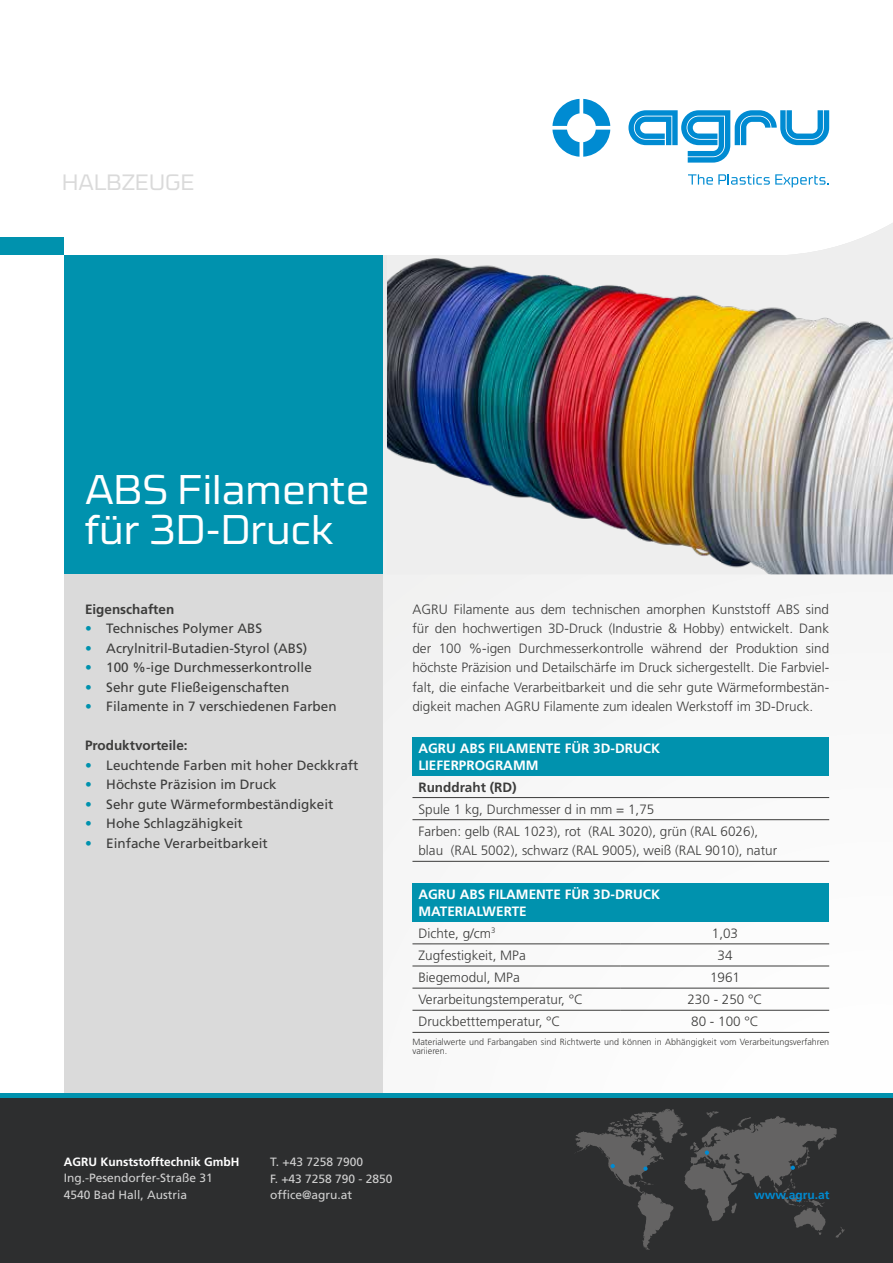
<style>
.page{position:relative;width:893px;height:1263px;background:#fff}
.page>*{position:absolute;margin:0;border:0;box-sizing:border-box;transform-origin:0 0}
.t1{font:300 42px/40.5px "Cube Pro";color:#fff}
.t2{font:300 22.5px "Cube Pro";letter-spacing:.01em;color:#dadada}
.t3{font:300 13.5px/19.5px "Frutiger LT Std";color:#3c3c3b;text-align:justify}
.t4{font:13.5px "Frutiger LT Std";color:#3c3c3b}
.t5{font:700 13.5px/16.5px "Frutiger LT Std";color:#fff}
.t6{font:700 13.5px "Frutiger LT Std";color:#3c3c3b}
.t7{font:12px/16.5px "Frutiger LT Std";color:#d0d0d0}
.t8{font:700 12px "Frutiger LT Std";color:#fff}
.t9{font:700 12px "Frutiger LT Std";color:#008bd2}
.t10{font:300 9px/9px "Frutiger LT Std";color:#3c3c3b}
.s1{color:#0092ae}
</style>
<div class="page">
<svg style="left:383px;top:255px;width:510px;height:778px"></svg>
<div style="left:64px;top:255px;width:319px;height:319px;background:#0092ae"></div>
<div style="left:64px;top:574px;width:319px;height:519px;background:#dadada"></div>
<div style="left:0;top:1097px;width:893px;height:166px;background:#2d2e2f"></div>
<hr style="left:0;top:1093px;width:893px;height:4px;background:#0092ae">
<div style="left:0;top:237px;width:64px;height:18px;background:#0092ae"></div>
<svg style="left:575px;top:1109px;width:270px;height:141px"></svg>
<img style="left:387px;top:223px;width:506px;height:351px">
<svg style="left:552px;top:99px;width:58px;height:58px"></svg>
<svg style="left:628px;top:110px;width:201px;height:53px"></svg>
<svg style="left:688px;top:174px;width:141px;height:13px"></svg>
<div style="left:412px;top:737px;width:417px;height:39px;background:#0092ae"></div>
<hr style="left:412px;top:797px;width:417px;height:1px;background:#3c3c3b">
<hr style="left:412px;top:819px;width:417px;height:1px;background:#3c3c3b">
<hr style="left:412px;top:861px;width:417px;height:1px;background:#3c3c3b">
<div style="left:412px;top:883px;width:417px;height:39px;background:#0092ae"></div>
<hr style="left:621px;top:943px;width:208px;height:1px;background:#3c3c3b">
<hr style="left:621px;top:966px;width:208px;height:1px;background:#3c3c3b">
<hr style="left:621px;top:988px;width:208px;height:1px;background:#3c3c3b">
<hr style="left:621px;top:1010px;width:208px;height:1px;background:#3c3c3b">
<hr style="left:621px;top:1032px;width:208px;height:1px;background:#3c3c3b">
<hr style="left:412px;top:943px;width:209px;height:1px;background:#3c3c3b">
<hr style="left:412px;top:966px;width:209px;height:1px;background:#3c3c3b">
<hr style="left:412px;top:988px;width:209px;height:1px;background:#3c3c3b">
<hr style="left:412px;top:1010px;width:209px;height:1px;background:#3c3c3b">
<hr style="left:412px;top:1032px;width:209px;height:1px;background:#3c3c3b">
<h2 class="t2" style="left:62px;top:170px;width:134px">HALBZEUGE</h2>
<h1 class="t1" style="left:85px;top:469px;width:286px">ABS Filamente für 3D-Druck</h1>
<p class="t6" style="left:85px;top:601px;width:91px">Eigenschaften</p>
<p class="t4" style="left:85px;top:621px;width:179px"><span class="s1">•</span> Technisches Polymer ABS</p>
<p class="t4" style="left:85px;top:640px;width:224px"><span class="s1">•</span> Acrylnitril-Butadien-Styrol (ABS)</p>
<p class="t4" style="left:85px;top:660px;width:228px"><span class="s1">•</span> 100 %-ige Durchmesserkontrolle</p>
<p class="t4" style="left:85px;top:679px;width:206px"><span class="s1">•</span> Sehr gute Fließeigenschaften</p>
<p class="t4" style="left:85px;top:699px;width:253px"><span class="s1">•</span> Filamente in 7 verschiedenen Farben</p>
<p class="t6" style="left:85px;top:738px;width:104px">Produktvorteile:</p>
<p class="t4" style="left:85px;top:757px;width:275px"><span class="s1">•</span> Leuchtende Farben mit hoher Deckkraft</p>
<p class="t4" style="left:85px;top:777px;width:193px"><span class="s1">•</span> Höchste Präzision im Druck</p>
<p class="t4" style="left:85px;top:796px;width:250px"><span class="s1">•</span> Sehr gute Wärmeformbeständigkeit</p>
<p class="t4" style="left:85px;top:816px;width:159px"><span class="s1">•</span> Hohe Schlagzähigkeit</p>
<p class="t4" style="left:85px;top:835px;width:184px"><span class="s1">•</span> Einfache Verarbeitbarkeit</p>
<p class="t3" style="left:412px;top:600px;width:418px">AGRU Filamente aus dem technischen amorphen Kunststoff ABS sind für den hochwertigen 3D-Druck (Industrie &amp; Hobby) entwickelt. Dank der 100 %-igen Durchmesserkontrolle während der Produktion sind höchste Präzision und Detailschärfe im Druck sichergestellt. Die Farbviel&shy;falt, die einfache Verarbeitbarkeit und die sehr gute Wärmeformbestän&shy;digkeit machen AGRU Filamente zum idealen Werkstoff im 3D-Druck.</p>
<p class="t5" style="left:418px;top:740px;width:243px">AGRU ABS FILAMENTE FÜR 3D-DRUCK<br>LIEFERPROGRAMM</p>
<p class="t6" style="left:418px;top:779px;width:100px">Runddraht (RD)</p>
<p class="t3" style="left:418px;top:798px;width:341px;line-height:22.2px">Spule 1 kg, Durchmesser d in mm = 1,75<br>Farben: gelb (RAL 1023), rot (RAL 3020), grün (RAL 6026),</p>
<p class="t3" style="left:418px;top:841px;width:360px">blau (RAL 5002), schwarz (RAL 9005), weiß (RAL 9010), natur</p>
<p class="t5" style="left:418px;top:886px;width:243px">AGRU ABS FILAMENTE FÜR 3D-DRUCK<br>MATERIALWERTE</p>
<p class="t3" style="left:418px;top:924px;width:79px">Dichte, g/cm<sup>3</sup></p>
<p class="t3" style="left:712px;top:924px;width:28px">1,03</p>
<p class="t3" style="left:418px;top:946px;width:109px">Zugfestigkeit, MPa</p>
<p class="t3" style="left:717px;top:946px;width:17px">34</p>
<p class="t3" style="left:418px;top:968px;width:103px">Biegemodul, MPa</p>
<p class="t3" style="left:710px;top:968px;width:32px">1961</p>
<p class="t3" style="left:418px;top:990px;width:166px">Verarbeitungstemperatur, °C</p>
<p class="t3" style="left:687px;top:990px;width:77px">230 - 250 °C</p>
<p class="t3" style="left:418px;top:1012px;width:144px">Druckbetttemperatur, °C</p>
<p class="t3" style="left:691px;top:1012px;width:69px">80 - 100 °C</p>
<p class="t10" style="left:412px;top:1037px;width:418px">Materialwerte und Farbangaben sind Richtwerte und können in Abhängigkeit vom Verarbeitungsverfahren variieren.</p>
<p class="t8" style="left:64px;top:1154px;width:177px">AGRU Kunststofftechnik GmbH</p>
<p class="t7" style="left:64px;top:1170px;width:151px">Ing.-Pesendorfer-Straße 31<br>4540 Bad Hall, Austria</p>
<p class="t7" style="left:270px;top:1154px;width:124px">T. +43 7258 7900<br>F. +43 7258 790 - 2850 office@agru.at</p>
<p class="t9" style="left:754px;top:1188px;width:77px">www.agru.at</p>
</div>
